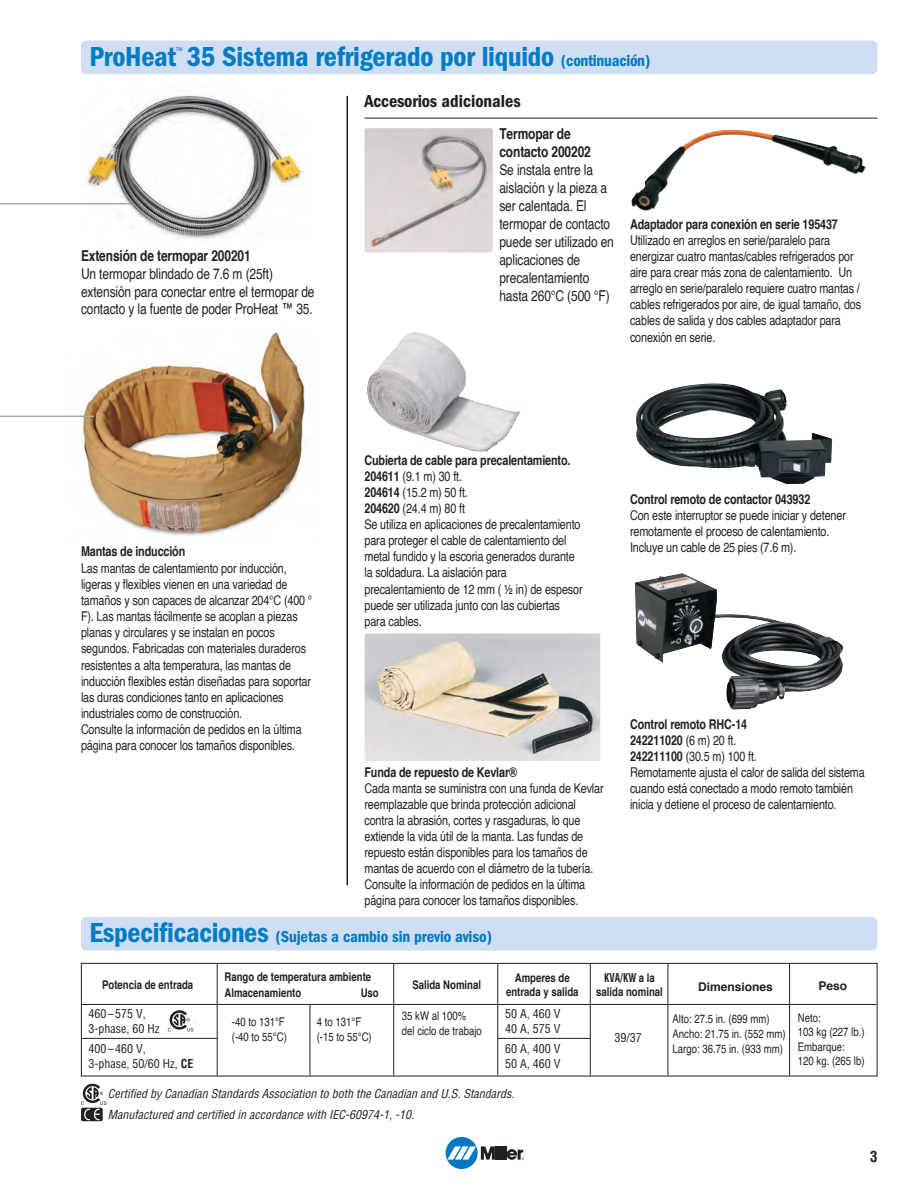
<style>
.page{position:relative;width:918px;height:1188px;background:#fff}
.page>*{position:absolute;margin:0;border:0;box-sizing:border-box;transform-origin:0 0}
.t1{font:28.5px "ITC Franklin Gothic Std Dm Cd";letter-spacing:-.01em;color:#007cc4}
.t2{font:18px "ITC Franklin Gothic Std Dm Cd";color:#241f1f}
.t3{font:16.5px "ITC Franklin Gothic Std Dm Cd";letter-spacing:-.01em;color:#007cc4}
.t4{font:15px/18px "Helvetica";letter-spacing:-.01em;color:#241f1f;scale:.8 1}
.t5{font:700 15px/18px "Helvetica";letter-spacing:-.01em;color:#241f1f;scale:.8 1}
.t6{font:700 condensed 15px "Helvetica";color:#241f1f}
.t7{font:13.5px/16.2px "Helvetica";letter-spacing:-.01em;color:#241f1f;scale:.8 1}
.t8{font:700 13.5px "Helvetica";letter-spacing:-.01em;color:#241f1f;scale:.8 1}
.t9{font:12px/14.4px "Helvetica";color:#241f1f;scale:.8 1}
.t10{font:italic condensed 12px "Helvetica";color:#241f1f}
.t11{font:700 12px/14.4px "Helvetica";color:#241f1f;text-align:center;scale:.8 1}
.t12{font:condensed 12px/15px "Helvetica";color:#241f1f}
.t13{font:700 12px "Helvetica";color:#241f1f}
.t14{font:condensed 9px "Helvetica";color:#007cc4}
.s1{font-size:16.5px}
.s2{font-weight:700}
.s3{font-size:28.5px}
.s4{font-stretch:condensed}
</style>
<div class="page">
<div style="left:446px;top:1137px;width:32px;height:32px;background:#0079c2;border-radius:50%"></div>
<hr style="left:499px;top:1146px;width:3px;height:14px;background:#241f1f">
<hr style="left:503px;top:1146px;width:3px;height:14px;background:#241f1f">
<svg style="left:447px;top:1146px;width:52px;height:14px"></svg>
<svg style="left:507px;top:1149px;width:17px;height:11px"></svg>
<div style="left:81px;top:40px;width:797px;height:34px;background:#cfdef2;border-radius:5px"></div>
<hr style="left:346px;top:96px;width:2px;height:789px;background:#241f1f">
<img style="left:365px;top:633px;width:235px;height:128px;border-radius:2px">
<img style="left:635px;top:573px;width:209px;height:137px">
<img style="left:631px;top:129px;width:235px;height:82px">
<img style="left:636px;top:383px;width:196px;height:101px">
<img style="left:365px;top:128px;width:128px;height:125px;border-radius:2px">
<img style="left:367px;top:332px;width:153px;height:120px">
<hr style="left:365px;top:118px;width:513px;height:1px;background:#241f1f">
<img style="left:67px;top:331px;width:238px;height:205px">
<img style="left:81px;top:95px;width:223px;height:145px">
<div style="left:81px;top:917px;width:797px;height:34px;background:#cfdef2;border-radius:5px"></div>
<div style="left:81px;top:963px;width:797px;height:113px;border:1px solid #241f1f"></div>
<hr style="left:497px;top:964px;width:1px;height:112px;background:#241f1f">
<hr style="left:310px;top:1005px;width:1px;height:71px;background:#241f1f">
<hr style="left:217px;top:964px;width:1px;height:112px;background:#241f1f">
<hr style="left:393px;top:964px;width:1px;height:112px;background:#241f1f">
<hr style="left:789px;top:964px;width:1px;height:112px;background:#241f1f">
<hr style="left:82px;top:1004px;width:795px;height:1px;background:#241f1f">
<hr style="left:82px;top:1038px;width:135px;height:1px;background:#241f1f">
<hr style="left:498px;top:1038px;width:92px;height:1px;background:#241f1f">
<hr style="left:590px;top:964px;width:1px;height:112px;background:#241f1f">
<hr style="left:668px;top:964px;width:1px;height:112px;background:#241f1f">
<hr style="left:0;top:203px;width:131px;height:1px;background:#aaaaac">
<hr style="left:0;top:416px;width:94px;height:1px;background:#aaaaac">
<svg style="left:81px;top:1084px;width:26px;height:37px"></svg>
<svg style="left:168px;top:1010px;width:25px;height:22px"></svg>
<h1 class="t1" style="left:90px;top:47px;width:562px">ProHeat 35 Sistema refrigerado por liquido <span class="s1">(continuación)</span></h1>
<p class="t14" style="left:176px;top:47px;width:8px">™</p>
<p class="t5" style="left:81px;top:247px;width:214px">Extensión de termopar 200201</p>
<p class="t4" style="left:81px;top:265px;width:294px">Un termopar blindado de 7.6 m (25ft) extensión para conectar entre el termopar de contacto y la fuente de poder ProHeat ™ 35.</p>
<p class="t8" style="left:81px;top:541px;width:132px">Mantas de inducción</p>
<p class="t7" style="left:81px;top:560px;width:291px">Las mantas de calentamiento por inducción, ligeras y flexibles vienen en una variedad de tamaños y son capaces de alcanzar 204°C (400 ° F). Las mantas fácilmente se acoplan a piezas planas y circulares y se instalan en pocos segundos. Fabricadas con materiales duraderos resistentes a alta temperatura, las mantas de inducción flexibles están diseñadas para soportar las duras condiciones tanto en aplicaciones industriales como de construcción.<br>Consulte la información de pedidos en la última página para conocer los tamaños disponibles.</p>
<h2 class="t2" style="left:365px;top:91px;width:158px">Accesorios adicionales</h2>
<p class="t5" style="left:499px;top:125px;width:116px">Termopar de contacto 200202</p>
<p class="t4" style="left:499px;top:161px;width:145px">Se instala entre la aislación y la pieza a ser calentada. El termopar de contacto puede ser utilizado en aplicaciones de precalentamiento hasta 260°C (500 °F)</p>
<p class="t8" style="left:630px;top:213px;width:261px">Adaptador para conexión en serie 195437</p>
<p class="t7" style="left:630px;top:233px;width:290px">Utilizado en arreglos en serie/paralelo para energizar cuatro mantas/cables refrigerados por aire para crear más zona de calentamiento. Un arreglo en serie/paralelo requiere cuatro mantas / cables refrigerados por aire, de igual tamaño, dos cables de salida y dos cables adaptador para conexión en serie.</p>
<p class="t7" style="left:365px;top:452px;width:274px"><span class="s2">Cubierta de cable para precalentamiento.<br>204611</span> (9.1 m) 30 ft.<br><span class="s2">204614</span> (15.2 m) 50 ft.<br><span class="s2">204620</span> (24.4 m) 80 ft<br>Se utiliza en aplicaciones de precalentamiento para proteger el cable de calentamiento del metal fundido y la escoria generados durante la soldadura. La aislación para precalentamiento de 12 mm ( ½ in) de espesor puede ser utilizada junto con las cubiertas para cables.</p>
<p class="t8" style="left:630px;top:489px;width:227px">Control remoto de contactor 043932</p>
<p class="t7" style="left:630px;top:508px;width:271px">Con este interruptor se puede iniciar y detener remotamente el proceso de calentamiento.<br>Incluye un cable de 25 pies (7.6 m).</p>
<p class="t8" style="left:365px;top:761px;width:192px">Funda de repuesto de Kevlar®</p>
<p class="t7" style="left:365px;top:780px;width:300px">Cada manta se suministra con una funda de Kevlar reemplazable que brinda protección adicional contra la abrasión, cortes y rasgaduras, lo que extiende la vida útil de la manta. Las fundas de repuesto están disponibles para los tamaños de mantas de acuerdo con el diámetro de la tubería.<br>Consulte la información de pedidos en la última página para conocer los tamaños disponibles.</p>
<p class="t7" style="left:630px;top:716px;width:295px"><span class="s2">Control remoto RHC-14<br>242211020</span> (6 m) 20 ft.<br><span class="s2">242211100</span> (30.5 m) 100 ft.<br>Remotamente ajusta el calor de salida del sistema cuando está conectado a modo remoto también inicia y detiene el proceso de calentamiento.</p>
<p class="t3" style="left:90px;top:931px;width:404px"><span class="s3">Especificaciones</span> (Sujetas a cambio sin previo aviso)</p>
<p class="t11" style="left:102px;top:978px;width:116px">Potencia de entrada</p>
<p class="t12" style="left:89px;top:1008px;width:72px">460–575 V,<br>3-phase, 60 Hz</p>
<p class="t12" style="left:89px;top:1042px;width:106px">400–460 V,<br>3-phase, 50/60 Hz, <span class="s2">CE</span></p>
<p class="t11" style="left:225px;top:969px;width:185px;line-height:15.6px;text-align:left">Rango de temperatura ambiente<br>Almacenamiento</p>
<p class="t11" style="left:412px;top:978px;width:88px">Salida Nominal</p>
<p class="t9" style="left:402px;top:1009px;width:102px">35 kW al 100% del ciclo de trabajo</p>
<p class="t11" style="left:361px;top:985px;width:24px">Uso</p>
<p class="t9" style="left:317px;top:1015px;width:70px">4 to 131°F (-15 to 55°C)</p>
<p class="t9" style="left:232px;top:1015px;width:70px;line-height:15px">-40 to 131°F (-40 to 55°C)</p>
<p class="t11" style="left:506px;top:971px;width:92px">Amperes de entrada y salida</p>
<p class="t12" style="left:505px;top:1008px;width:57px">50 A, 460 V<br>40 A, 575 V</p>
<p class="t12" style="left:505px;top:1042px;width:57px">60 A, 400 V<br>50 A, 460 V</p>
<p class="t10" style="left:108px;top:1089px;width:408px">Certified by Canadian Standards Association to both the Canadian and U.S. Standards.</p>
<p class="t10" style="left:108px;top:1110px;width:308px">Manufactured and certified in accordance with IEC-60974-1, -10.</p>
<p class="t11" style="left:596px;top:970px;width:85px"><span class="s4">KVA/KW</span> a la salida nominal</p>
<p class="t12" style="left:615px;top:1032px;width:29px">39/37</p>
<p class="t13" style="left:698px;top:977px;width:76px">Dimensiones</p>
<p class="t9" style="left:672px;top:1012px;width:143px;line-height:15px">Alto: 27.5 in. (699 mm)<br>Ancho: 21.75 in. (552 mm)<br>Largo: 36.75 in. (933 mm)</p>
<p class="t13" style="left:819px;top:976px;width:30px">Peso</p>
<p class="t9" style="left:798px;top:1011px;width:85px">Neto:<br>103 kg (227 lb.)<br>Embarque:<br>120 kg. (265 lb)</p>
<p class="t6" style="left:870px;top:1151px;width:9px">3</p>
</div>
